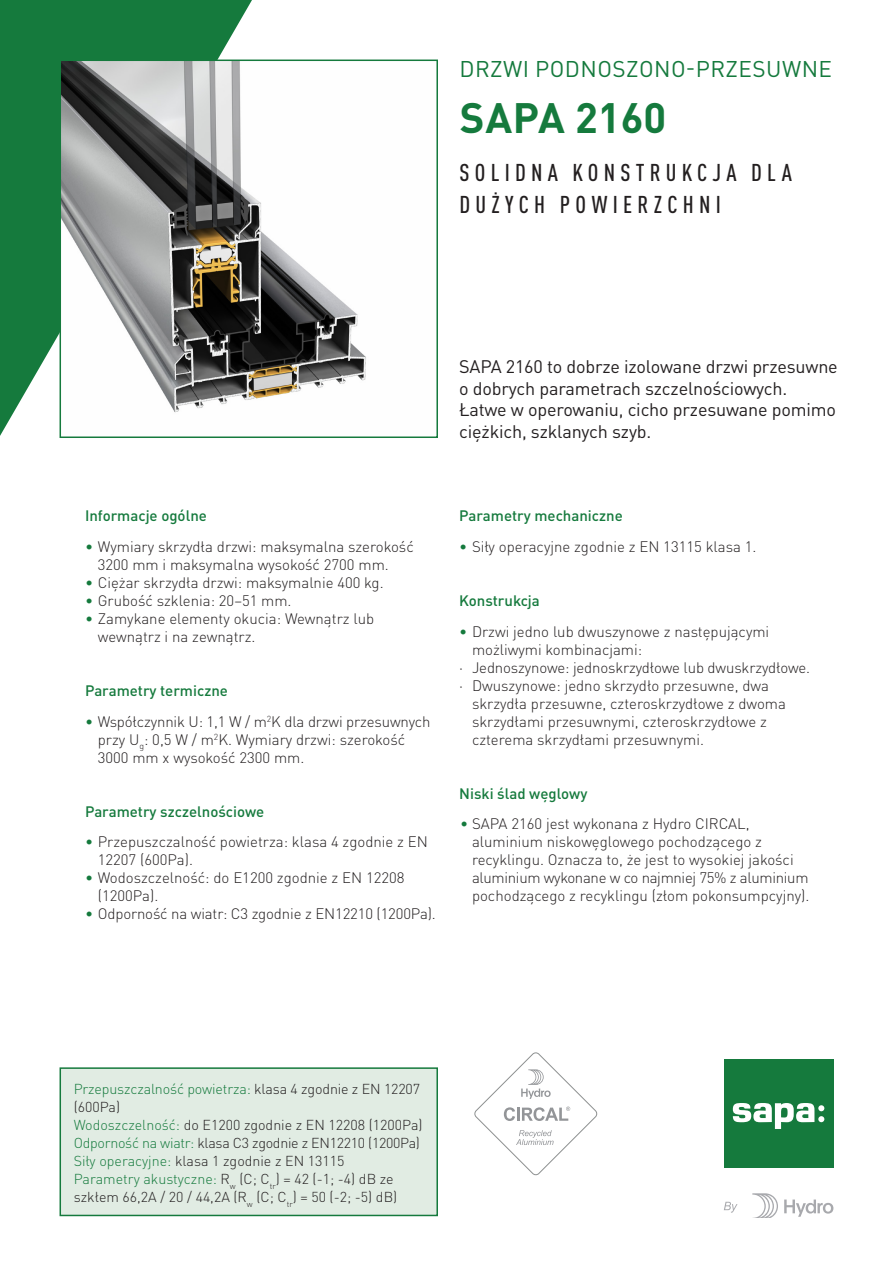
<style>
.page{position:relative;width:893px;height:1263px;background:#fff}
.page>*{position:absolute;margin:0;border:0;box-sizing:border-box;transform-origin:0 0}
.prodFamily_title{font:700 42px "DIN Pro";color:#157a3d}
.Product_subtitle{font:500 condensed 24px/31.5px "DIN Pro";letter-spacing:.22em;color:#231f20}
.prodFamily_title-2{font:22.5px "DIN Pro";letter-spacing:.02em;color:#157a3d}
.Product_Intro{font:18px/21.8px "DIN Pro";letter-spacing:-.01em;color:#231f20}
.USP_bodytext_Sapa{font:300 15px/18px "DIN Pro";color:#231f20}
.USP_Title{font:500 15px "DIN Pro";color:#157a3d}
.Paragraph_bodytext{font:300 14.25px/18px "DIN Pro";color:#231f20}
.Paragraph_bodytext-2{font:300 14.25px "DIN Pro";letter-spacing:-.02em;color:#231f20}
.s1{color:#157a3d}
</style>
<div class="page">
<svg style="left:0;top:0;width:252px;height:436px;fill:#157a3d"></svg>
<img style="left:63px;top:63px;width:303px;height:372px">
<div style="left:60px;top:60px;width:378px;height:378px;border:2px solid #157a3d"></div>
<div style="left:60px;top:1068px;width:377px;height:147px;background:#e1ece3"></div>
<div style="left:60px;top:1067px;width:378px;height:149px;border:2px solid #157a3d"></div>
<div style="left:724px;top:1059px;width:109px;height:108px;background:#157a3d"></div>
<svg style="left:733px;top:1103px;width:91px;height:26px"></svg>
<svg style="left:784px;top:1199px;width:49px;height:18px"></svg>
<svg style="left:752px;top:1193px;width:26px;height:25px"></svg>
<svg style="left:724px;top:1202px;width:13px;height:11px"></svg>
<svg style="left:474px;top:1052px;width:123px;height:123px"></svg>
<p class="prodFamily_title-2" style="left:459px;top:51px;width:374px">DRZWI PODNOSZONO-PRZESUWNE</p>
<p class="prodFamily_title" style="left:460px;top:82px;width:208px">SAPA 2160</p>
<p class="Product_subtitle" style="left:459px;top:155px;width:334px">SOLIDNA KONSTRUKCJA DLA<br>DUŻYCH POWIERZCHNI</p>
<p class="Product_Intro" style="left:459px;top:354px;width:380px">SAPA 2160 to dobrze izolowane drzwi przesuwne o dobrych parametrach szczelnościowych.</p>
<p class="Product_Intro" style="left:459px;top:397px;width:378px">Łatwe w operowaniu, cicho przesuwane pomimo ciężkich, szklanych szyb.</p>
<p class="USP_Title" style="left:85px;top:503px;width:123px">Informacje ogólne</p>
<p class="USP_bodytext_Sapa" style="left:98px;top:536px;width:317px;text-indent:-13px"><span class="s1">•</span> Wymiary skrzydła drzwi: maksymalna szerokość<br>3200 mm i maksymalna wysokość 2700 mm.</p>
<p class="USP_bodytext_Sapa" style="left:85px;top:572px;width:300px"><span class="s1">•</span> Ciężar skrzydła drzwi: maksymalnie 400 kg.</p>
<p class="USP_bodytext_Sapa" style="left:85px;top:590px;width:208px"><span class="s1">•</span> Grubość szklenia: 20–51 mm.</p>
<p class="USP_bodytext_Sapa" style="left:98px;top:608px;width:278px;text-indent:-13px"><span class="s1">•</span> Zamykane elementy okucia: Wewnątrz lub wewnątrz i na zewnątrz.</p>
<p class="USP_Title" style="left:85px;top:678px;width:144px">Parametry termiczne</p>
<p class="USP_bodytext_Sapa" style="left:98px;top:711px;width:334px;text-indent:-13px"><span class="s1">•</span> Współczynnik U: 1,1 W / m<sup>2</sup>K dla drzwi przesuwnych przy U<sub>g</sub>: 0,5 W / m<sup>2</sup>K. Wymiary drzwi: szerokość<br>3000 mm x wysokość 2300 mm.</p>
<p class="USP_Title" style="left:85px;top:799px;width:181px">Parametry szczelnościowe</p>
<p class="USP_bodytext_Sapa" style="left:98px;top:831px;width:332px;text-indent:-13px"><span class="s1">•</span> Przepuszczalność powietrza: klasa 4 zgodnie z EN<br>12207 (600Pa).</p>
<p class="USP_bodytext_Sapa" style="left:98px;top:867px;width:308px;text-indent:-13px"><span class="s1">•</span> Wodoszczelność: do E1200 zgodnie z EN 12208 (1200Pa).</p>
<p class="USP_bodytext_Sapa" style="left:85px;top:903px;width:352px"><span class="s1">•</span> Odporność na wiatr: C3 zgodnie z EN12210 (1200Pa).</p>
<p class="USP_Title" style="left:459px;top:503px;width:165px">Parametry mechaniczne</p>
<p class="USP_bodytext_Sapa" style="left:459px;top:536px;width:299px"><span class="s1">•</span> Siły operacyjne zgodnie z EN 13115 klasa 1.</p>
<p class="USP_Title" style="left:459px;top:588px;width:82px">Konstrukcja</p>
<p class="USP_bodytext_Sapa" style="left:472px;top:621px;width:299px;text-indent:-13px"><span class="s1">•</span> Drzwi jedno lub dwuszynowe z następującymi możliwymi kombinacjami:</p>
<p class="USP_bodytext_Sapa" style="left:459px;top:657px;width:352px">· Jednoszynowe: jednoskrzydłowe lub dwuskrzydłowe.</p>
<p class="USP_bodytext_Sapa" style="left:472px;top:675px;width:315px;text-indent:-13px">· Dwuszynowe: jedno skrzydło przesuwne, dwa skrzydła przesuwne, czteroskrzydłowe z dwoma skrzydłami przesuwnymi, czteroskrzydłowe z czterema skrzydłami przesuwnymi.</p>
<p class="USP_Title" style="left:459px;top:781px;width:130px">Niski ślad węglowy</p>
<p class="USP_bodytext_Sapa" style="left:472px;top:813px;width:339px;text-indent:-12px"><span class="s1">•</span> SAPA 2160 jest wykonana z Hydro CIRCAL, aluminium niskowęglowego pochodzącego z recyklingu. Oznacza to, że jest to wysokiej jakości aluminium wykonane w co najmniej 75% z aluminium pochodzącego z recyklingu (złom pokonsumpcyjny).</p>
<p class="Paragraph_bodytext" style="left:74px;top:1078px;width:348px"><span class="s1">Przepuszczalność powietrza:</span> klasa 4 zgodnie z EN 12207 (600Pa)</p>
<p class="Paragraph_bodytext" style="left:74px;top:1114px;width:350px"><span class="s1">Wodoszczelność:</span> do E1200 zgodnie z EN 12208 (1200Pa)</p>
<p class="Paragraph_bodytext-2" style="left:74px;top:1132px;width:348px"><span class="s1">Odporność na wiatr:</span> klasa C3 zgodnie z EN12210 (1200Pa)</p>
<p class="Paragraph_bodytext" style="left:74px;top:1150px;width:272px"><span class="s1">Siły operacyjne:</span> klasa 1 zgodnie z EN 13115</p>
<p class="Paragraph_bodytext" style="left:74px;top:1168px;width:325px"><span class="s1">Parametry akustyczne:</span> R<sub>w</sub> (C; C<sub>tr</sub>) = 42 (-1; -4) dB ze szkłem 66,2A / 20 / 44,2A (R<sub>w</sub> (C; C<sub>tr</sub>) = 50 (-2; -5) dB)</p>
</div>
